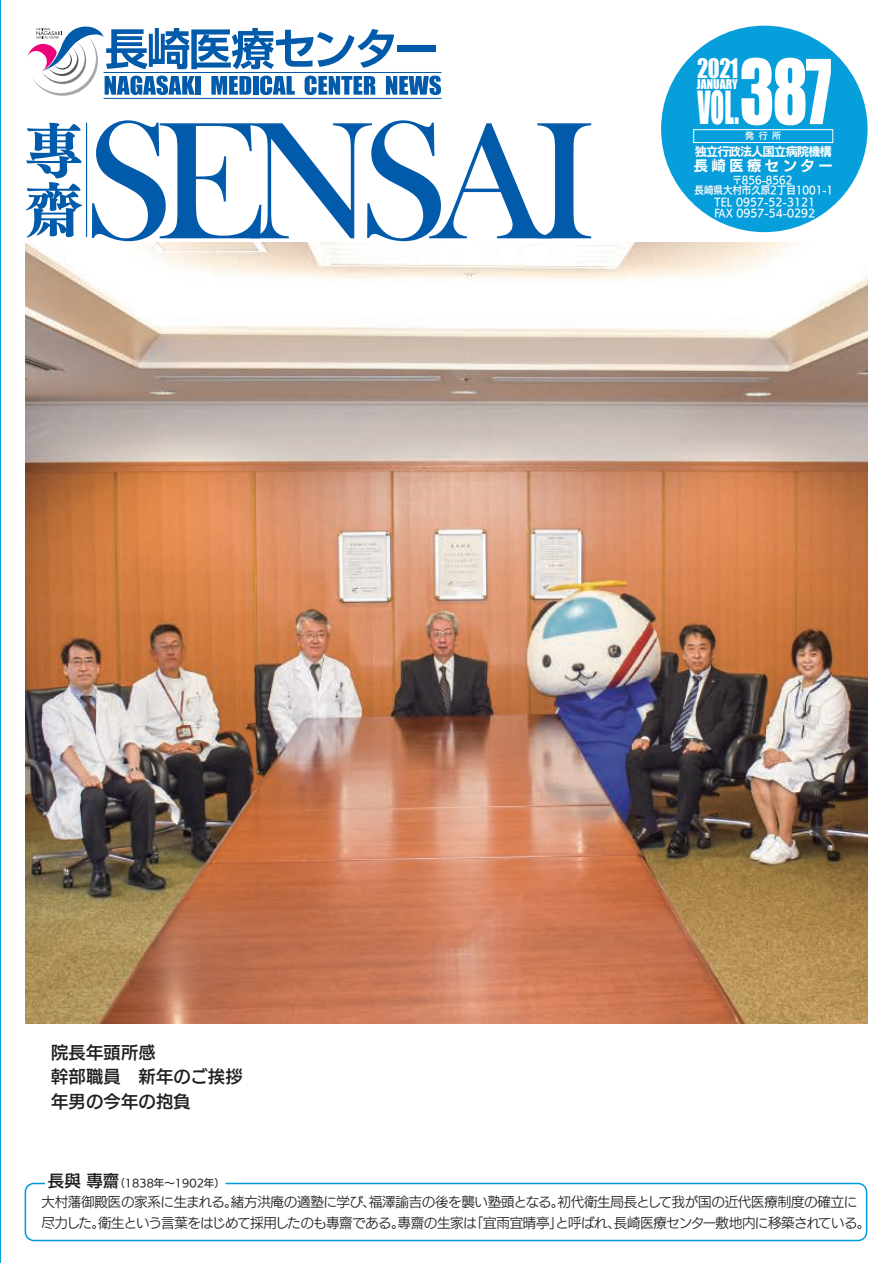
<style>
.page{position:relative;width:893px;height:1263px;background:#fff}
.page>*{position:absolute;margin:0;border:0;box-sizing:border-box;transform-origin:0 0}
.t1{font:59.1px/59.1px "UD Mincho Pro B";color:#015aaa}
.t2{font:42px "Impact";color:#fff;scale:.6 1}
.t3{font:24.75px "Impact";color:#fff;scale:.9 1}
.t4{font:17.25px/24.8px "UD Kakugo Large Pro DB";letter-spacing:.015em;color:#231f20}
.t5{font:14.4px "UD Kakugo Large Pro B";letter-spacing:.24em;color:#fff}
.t6{font:13.5px/21px "UD Kakugo Large Pro R";letter-spacing:-.02em;color:#231f20}
.t7{font:12.3px "Impact";color:#fff;scale:.96 1}
.t8{font:12px "UD Kakugo Large Pro B";letter-spacing:-.05em;color:#fff}
.t9{font:10.5px/10.5px "UD Kakugo Large Pro DB";color:#fff;scale:.95 1}
.t10{font:10.5px/10.5px "UD Kakugo Large Pro DB";color:#fff;scale:.9 1}
.t11{font:10.5px "UD Kakugo Large Pro M";color:#231f20}
.t12{font:9px "UD Kakugo Large Pro DB";color:#fff}
.s1{font-family:"UD Kakugo Large Pro DB";font-size:16.5px}
.s2{font-size:82.5px}
</style>
<div class="page">
<img style="left:26px;top:243px;width:841px;height:781px">
<div style="left:661px;top:26px;width:206px;height:206px;background:#069edb;border-radius:50%"></div>
<div style="left:693px;top:129px;width:140px;height:14px;border:1px solid #fff"></div>
<div style="left:25px;top:1183px;width:842px;height:58px;border:2px solid #09d;border-radius:9px"></div>
<svg style="left:27px;top:26px;width:414px;height:70px"></svg>
<div style="left:397px;top:46px;width:39px;height:6px;background:#015aaa"></div>
<hr style="left:104px;top:72px;width:337px;height:1px;background:#015aaa">
<hr style="left:104px;top:98px;width:337px;height:1px;background:#015aaa">
<svg style="left:92px;top:120px;width:499px;height:121px"></svg>
<hr style="left:86px;top:123px;width:1px;height:114px;background:#015aaa">
<h1 class="t1" style="left:24px;top:121px;width:60px">專齋</h1>
<p class="t4" style="left:51px;top:1039px;width:193px">院長年頭所感<br>幹部職員　新年のご挨拶年男の今年の抱負</p>
<p class="t11" style="left:48px;top:1174px;width:179px"><span class="s1">長與 專齋</span>（1838年～1902年）</p>
<h2 class="t2" style="left:697px;top:75px;width:225px">VOL.<span class="s2">387</span></h2>
<h3 class="t3" style="left:697px;top:49px;width:47px">2021</h3>
<p class="t7" style="left:697px;top:75px;width:44px">JANUARY</p>
<p class="t12" style="left:745px;top:129px;width:37px">発行所</p>
<p class="t10" style="left:695px;top:174px;width:155px;text-indent:38px">〒856-8562　<br>長崎県大村市久原2丁目1001-1</p>
<p class="t8" style="left:695px;top:141px;width:138px">独立行政法人国立病院機構</p>
<p class="t5" style="left:694px;top:153px;width:140px">長崎医療センター</p>
<p class="t9" style="left:714px;top:197px;width:108px">TEL 0957-52-3121<br>FAX 0957-54-0292</p>
<p class="t6" style="left:41px;top:1191px;width:830px">大村藩御殿医の家系に生まれる。緒方洪庵の適塾に学び、福澤諭吉の後を襲い塾頭となる。初代衛生局長として我が国の近代医療制度の確立に尽力した。衛生という言葉をはじめて採用したのも專齋である。專齋の生家は「宜雨宜晴亭」と呼ばれ、長崎医療センター敷地内に移築されている。</p>
</div>
